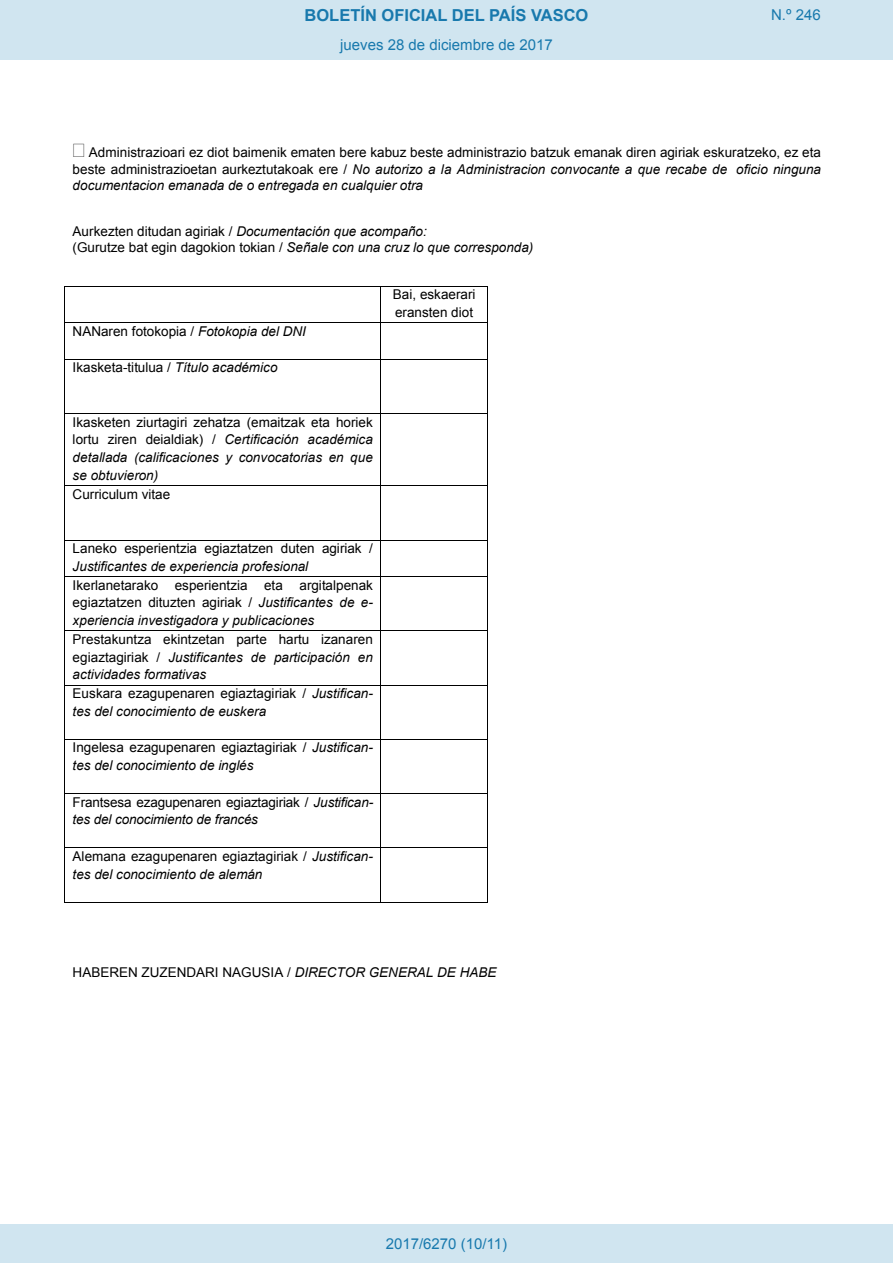
<style>
.page{position:relative;width:893px;height:1263px;background:#fff}
.page>*{position:absolute;margin:0;border:0;box-sizing:border-box;transform-origin:0 0}
.t1{font:700 16.5px "Arial";color:#1879ad}
.Paginacion_Centro{font:15px "Arial";color:#1879ad}
.t2{font:13.5px/18px "Arial";letter-spacing:.005em;color:#000}
.t3{font:italic 13.5px/17.9px "Arial";letter-spacing:.005em;color:#000}
.s1{font-style:italic}
.s2{font-style:normal}
</style>
<div class="page">
<hr style="left:65px;top:286px;width:316px;height:1px;background:#000">
<hr style="left:381px;top:286px;width:106px;height:1px;background:#000">
<hr style="left:64px;top:287px;width:1px;height:35px;background:#000">
<hr style="left:381px;top:287px;width:1px;height:35px;background:#000">
<hr style="left:487px;top:287px;width:1px;height:35px;background:#000">
<hr style="left:65px;top:322px;width:316px;height:1px;background:#000">
<hr style="left:381px;top:322px;width:106px;height:1px;background:#000">
<hr style="left:64px;top:323px;width:1px;height:36px;background:#000">
<hr style="left:381px;top:323px;width:1px;height:36px;background:#000">
<hr style="left:487px;top:323px;width:1px;height:36px;background:#000">
<hr style="left:65px;top:359px;width:316px;height:1px;background:#000">
<hr style="left:381px;top:359px;width:106px;height:1px;background:#000">
<hr style="left:64px;top:360px;width:1px;height:53px;background:#000">
<hr style="left:381px;top:360px;width:1px;height:53px;background:#000">
<hr style="left:487px;top:360px;width:1px;height:53px;background:#000">
<hr style="left:65px;top:413px;width:316px;height:1px;background:#000">
<hr style="left:381px;top:413px;width:106px;height:1px;background:#000">
<hr style="left:64px;top:414px;width:1px;height:71px;background:#000">
<hr style="left:381px;top:414px;width:1px;height:71px;background:#000">
<hr style="left:487px;top:414px;width:1px;height:71px;background:#000">
<hr style="left:65px;top:485px;width:316px;height:1px;background:#000">
<hr style="left:381px;top:485px;width:106px;height:1px;background:#000">
<hr style="left:64px;top:486px;width:1px;height:54px;background:#000">
<hr style="left:381px;top:486px;width:1px;height:54px;background:#000">
<hr style="left:487px;top:486px;width:1px;height:54px;background:#000">
<hr style="left:65px;top:540px;width:316px;height:1px;background:#000">
<hr style="left:381px;top:540px;width:106px;height:1px;background:#000">
<hr style="left:64px;top:540px;width:1px;height:36px;background:#000">
<hr style="left:381px;top:540px;width:1px;height:36px;background:#000">
<hr style="left:487px;top:540px;width:1px;height:36px;background:#000">
<hr style="left:65px;top:576px;width:316px;height:1px;background:#000">
<hr style="left:381px;top:576px;width:106px;height:1px;background:#000">
<hr style="left:64px;top:577px;width:1px;height:53px;background:#000">
<hr style="left:381px;top:577px;width:1px;height:53px;background:#000">
<hr style="left:487px;top:577px;width:1px;height:53px;background:#000">
<hr style="left:65px;top:630px;width:316px;height:1px;background:#000">
<hr style="left:381px;top:630px;width:106px;height:1px;background:#000">
<hr style="left:64px;top:631px;width:1px;height:54px;background:#000">
<hr style="left:381px;top:631px;width:1px;height:54px;background:#000">
<hr style="left:487px;top:631px;width:1px;height:54px;background:#000">
<hr style="left:65px;top:685px;width:316px;height:1px;background:#000">
<hr style="left:381px;top:685px;width:106px;height:1px;background:#000">
<hr style="left:64px;top:685px;width:1px;height:54px;background:#000">
<hr style="left:381px;top:685px;width:1px;height:54px;background:#000">
<hr style="left:487px;top:685px;width:1px;height:54px;background:#000">
<hr style="left:65px;top:739px;width:316px;height:1px;background:#000">
<hr style="left:381px;top:739px;width:106px;height:1px;background:#000">
<hr style="left:64px;top:740px;width:1px;height:53px;background:#000">
<hr style="left:381px;top:740px;width:1px;height:53px;background:#000">
<hr style="left:487px;top:740px;width:1px;height:53px;background:#000">
<hr style="left:65px;top:793px;width:316px;height:1px;background:#000">
<hr style="left:381px;top:793px;width:106px;height:1px;background:#000">
<hr style="left:64px;top:794px;width:1px;height:54px;background:#000">
<hr style="left:381px;top:794px;width:1px;height:54px;background:#000">
<hr style="left:487px;top:794px;width:1px;height:54px;background:#000">
<hr style="left:65px;top:848px;width:316px;height:1px;background:#000">
<hr style="left:381px;top:848px;width:106px;height:1px;background:#000">
<hr style="left:64px;top:848px;width:1px;height:54px;background:#000">
<hr style="left:65px;top:902px;width:316px;height:1px;background:#000">
<hr style="left:381px;top:848px;width:1px;height:54px;background:#000">
<hr style="left:381px;top:902px;width:106px;height:1px;background:#000">
<hr style="left:487px;top:848px;width:1px;height:54px;background:#000">
<div style="left:0;top:0;width:893px;height:60px;background:#d0e5f0"></div>
<div style="left:0;top:1225px;width:893px;height:38px;background:#d0e5f0"></div>
<p class="t1" style="left:305px;top:4px;width:285px">BOLETÍN OFICIAL DEL PAÍS VASCO</p>
<p class="Paginacion_Centro" style="left:771px;top:5px;width:51px">N.º 246</p>
<p class="Paginacion_Centro" style="left:340px;top:35px;width:214px">jueves 28 de diciembre de 2017</p>
<p class="t2" style="left:73px;top:144px;width:750px;line-height:17.2px;text-align:right">Administrazioari ez diot baimenik ematen bere kabuz beste administrazio batzuk emanak diren agiriak eskuratzeko, ez eta beste administrazioetan aurkeztutakoak ere / <span class="s1">No autorizo a la Administracion convocante a que recabe de oficio ninguna</span></p>
<p class="t3" style="left:73px;top:176px;width:352px">documentacion emanada de o entregada en cualquier otra</p>
<p class="t3" style="left:73px;top:224px;width:462px;line-height:15.5px"><span class="s2">Aurkezten ditudan agiriak /</span> Documentación que acompaño:<br><span class="s2">(Gurutze bat egin dagokion tokian /</span> Señale con una cruz lo que corresponda)</p>
<p class="t2" style="left:393px;top:286px;width:84px">Bai, eskaerari eransten diot</p>
<p class="t2" style="left:73px;top:322px;width:235px">NANaren fotokopia / <span class="s1">Fotokopia del DNI</span></p>
<p class="t2" style="left:73px;top:358px;width:206px">Ikasketa-titulua / <span class="s1">Título académico</span></p>
<p class="t2" style="left:73px;top:413px;width:302px">Ikasketen ziurtagiri zehatza (emaitzak eta horiek lortu ziren deialdiak) / <span class="s1">Certificación académica detallada (calificaciones y convocatorias en que se obtuvieron)<br></span>Curriculum vitae</p>
<p class="t2" style="left:73px;top:539px;width:302px">Laneko esperientzia egiaztatzen duten agiriak /<br><span class="s1">Justificantes de experiencia profesional</span></p>
<p class="t2" style="left:73px;top:576px;width:302px">Ikerlanetarako esperientzia eta argitalpenak egiaztatzen dituzten agiriak / <span class="s1">Justificantes de e&shy;xperiencia investigadora y publicaciones </span>Prestakuntza ekintzetan parte hartu izanaren egiaztagiriak / <span class="s1">Justificantes de participación en actividades formativas<br></span>Euskara ezagupenaren egiaztagiriak / <span class="s1">Justifican&shy;tes del conocimiento de euskera</span></p>
<p class="t3" style="left:73px;top:739px;width:302px"><span class="s2">Ingelesa ezagupenaren egiaztagiriak /</span> Justifican&shy;tes del conocimiento de inglés</p>
<p class="t3" style="left:73px;top:793px;width:302px"><span class="s2">Frantsesa ezagupenaren egiaztagiriak /</span> Justifican&shy;tes del conocimiento de francés</p>
<p class="t3" style="left:73px;top:847px;width:302px"><span class="s2">Alemana ezagupenaren egiaztagiriak /</span> Justifican&shy;tes del conocimiento de alemán</p>
<p class="t2" style="left:73px;top:963px;width:425px">HABEREN ZUZENDARI NAGUSIA / <span class="s1">DIRECTOR GENERAL DE HABE</span></p>
<p class="Paginacion_Centro" style="left:386px;top:1234px;width:123px">2017/6270 (10/11)</p>
</div>
